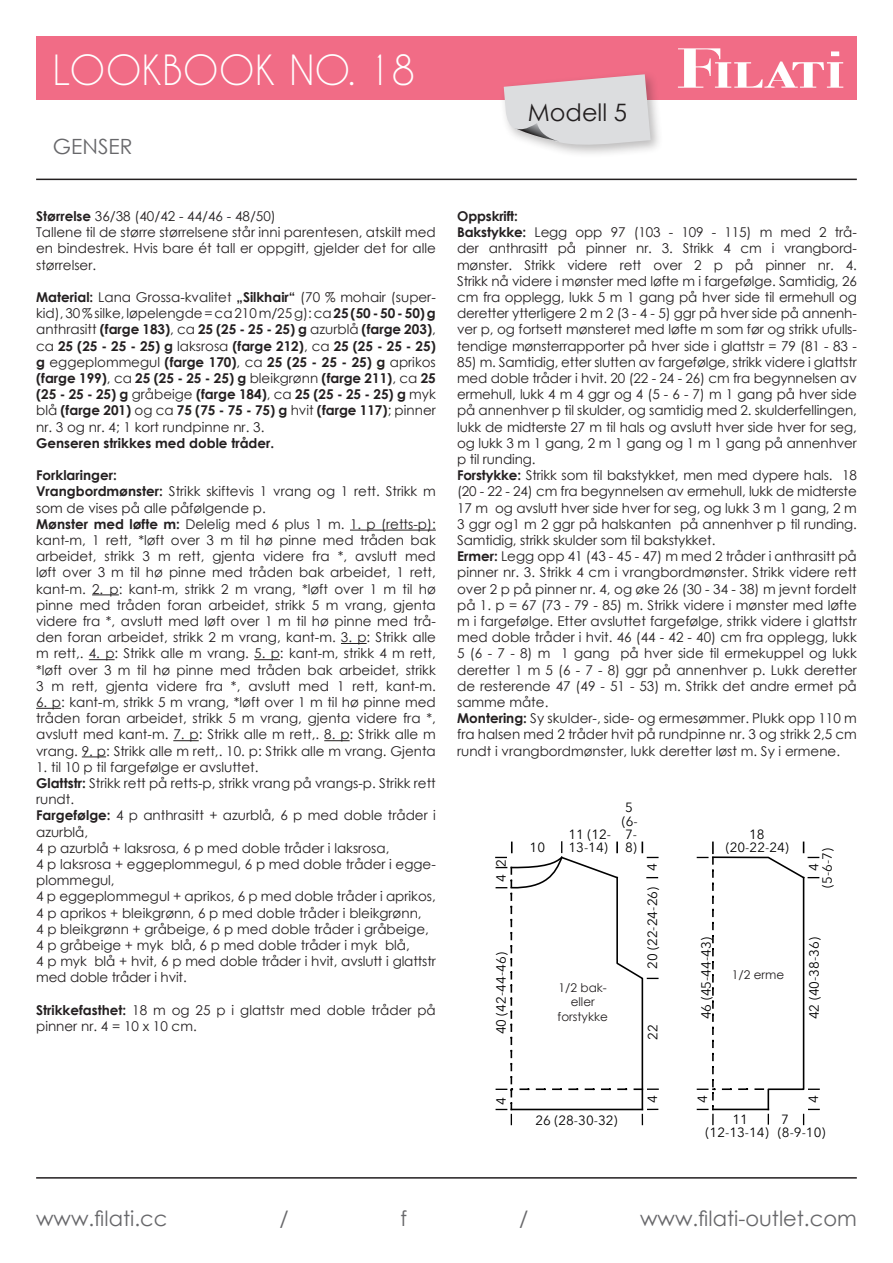
<style>
.page{position:relative;width:893px;height:1263px;background:#fff}
.page>*{position:absolute;margin:0;border:0;box-sizing:border-box;transform-origin:0 0}
.t1{font:39px "Caviar Dreams";color:#fff}
.t2{font:24px "Century Gothic";color:#231f20}
.t3{font:21px "Century Gothic";color:#67676a}
.Fliesstext{font:13.5px/16.2px "Century Gothic";color:#231f20;text-align:justify}
.Fliesstext-2{font:700 13.5px/16.2px "Century Gothic";color:#231f20;text-align:justify}
.t4{font:13.35px/13.4px "Avenir Next";color:#000;text-align:center}
.Schnitt{font:12px "Century Gothic";color:#231f20}
.s1{font-weight:700}
.s2{font-weight:400}
</style>
<div class="page">
<hr style="left:36px;top:1177px;width:821px;height:1px;background:#231f20">
<hr style="left:36px;top:179px;width:821px;height:1px;background:#231f20">
<div style="left:36px;top:36px;width:821px;height:64px;background:#f16c86"></div>
<svg style="left:678px;top:48px;width:165px;height:40px"></svg>
<div style="left:499px;top:70px;width:165px;height:88px;background:#231f20;opacity:.3"></div>
<svg style="left:504px;top:74px;width:147px;height:76px;background:#dcd1d5"></svg>
<hr style="left:350px;top:530px;width:86px;height:1px;background:#231f20">
<svg style="left:92px;top:594px;width:27px;height:1px"></svg>
<svg style="left:341px;top:643px;width:26px;height:1px"></svg>
<svg style="left:89px;top:659px;width:26px;height:1px"></svg>
<svg style="left:254px;top:659px;width:26px;height:1px"></svg>
<svg style="left:36px;top:708px;width:25px;height:1px"></svg>
<svg style="left:173px;top:740px;width:26px;height:1px"></svg>
<svg style="left:324px;top:740px;width:26px;height:1px"></svg>
<svg style="left:82px;top:756px;width:24px;height:1px"></svg>
<svg style="left:496px;top:842px;width:162px;height:282px"></svg>
<svg style="left:697px;top:842px;width:122px;height:282px"></svg>
<p class="t1" style="left:53px;top:47px;width:364px">LOOKBOOK NO. 18</p>
<p class="t3" style="left:53px;top:131px;width:81px">GENSER</p>
<p class="t2" style="left:528px;top:96px;width:101px">Modell 5</p>
<p class="Fliesstext" style="left:36px;top:208px;width:241px"><span class="s1">Størrelse</span> 36/38 (40/42 - 44/46 - 48/50)</p>
<p class="Fliesstext" style="left:36px;top:224px;width:401px">Tallene til de større størrelsene står inni parentesen, atskilt med en bindestrek. Hvis bare ét tall er oppgitt, gjelder det for alle størrelser.</p>
<p class="Fliesstext-2" style="left:36px;top:288px;width:401px">Material: <span class="s2">Lana Grossa-kvalitet</span> „Silkhair“ <span class="s2">(70 % mohair (super&shy;kid), 30 % silke, løpelengde = ca 210 m/25 g): ca</span> 25 (50 - 50 - 50) g <span class="s2">anthrasitt</span> (farge 183)<span class="s2">, ca</span> 25 (25 - 25 - 25) g <span class="s2">azurblå</span> (farge 203)<span class="s2">, ca</span> 25 (25 - 25 - 25) g <span class="s2">laksrosa</span> (farge 212)<span class="s2">, ca</span> 25 (25 - 25 - 25) g <span class="s2">eggeplommegul</span> (farge 170)<span class="s2">, ca</span> 25 (25 - 25 - 25) g <span class="s2">aprikos </span>(farge 199)<span class="s2">, ca</span> 25 (25 - 25 - 25) g <span class="s2">bleikgrønn</span> (farge 211)<span class="s2">, ca</span> 25 (25 - 25 - 25) g <span class="s2">gråbeige</span> (farge 184)<span class="s2">, ca</span> 25 (25 - 25 - 25) g <span class="s2">myk blå</span> (farge 201) <span class="s2">og ca</span> 75 (75 - 75 - 75) g <span class="s2">hvit</span> (farge 117)<span class="s2">; pinner nr. 3 og nr. 4; 1 kort rundpinne nr. 3.</span></p>
<p class="Fliesstext-2" style="left:36px;top:434px;width:240px">Genseren strikkes med doble tråder.</p>
<p class="Fliesstext-2" style="left:36px;top:467px;width:82px">Forklaringer:</p>
<p class="Fliesstext" style="left:36px;top:483px;width:401px"><span class="s1">Vrangbordmønster:</span> Strikk skiftevis 1 vrang og 1 rett. Strikk m som de vises på alle påfølgende p.</p>
<p class="Fliesstext" style="left:36px;top:516px;width:401px"><span class="s1">Mønster med løfte m:</span> Delelig med 6 plus 1 m. 1. p (retts-p): kant-m, 1 rett, *løft over 3 m til hø pinne med tråden bak arbeidet, strikk 3 m rett, gjenta videre fra *, avslutt med løft over 3 m til hø pinne med tråden bak arbeidet, 1 rett, kant-m. 2. p: kant-m, strikk 2 m vrang, *løft over 1 m til hø pinne med tråden foran arbeidet, strikk 5 m vrang, gjenta videre fra *, avslutt med løft over 1 m til hø pinne med trå&shy;den foran arbeidet, strikk 2 m vrang, kant-m. 3. p: Strikk alle m rett,. 4. p: Strikk alle m vrang. 5. p: kant-m, strikk 4 m rett, *løft over 3 m til hø pinne med tråden bak arbeidet, strikk 3 m rett, gjenta videre fra *, avslutt med 1 rett, kant-m.</p>
<p class="Fliesstext" style="left:36px;top:694px;width:401px">6. p: kant-m, strikk 5 m vrang, *løft over 1 m til hø pinne med tråden foran arbeidet, strikk 5 m vrang, gjenta videre fra *, avslutt med kant-m. 7. p: Strikk alle m rett,. 8. p: Strikk alle m vrang. 9. p: Strikk alle m rett,. 10. p: Strikk alle m vrang. Gjenta</p>
<p class="Fliesstext" style="left:36px;top:759px;width:224px">1. til 10 p til fargefølge er avsluttet.</p>
<p class="Fliesstext" style="left:36px;top:775px;width:401px"><span class="s1">Glattstr:</span> Strikk rett på retts-p, strikk vrang på vrangs-p. Strikk rett rundt.</p>
<p class="Fliesstext" style="left:36px;top:807px;width:401px"><span class="s1">Fargefølge:</span> 4 p anthrasitt + azurblå, 6 p med doble tråder i azurblå,</p>
<p class="Fliesstext" style="left:36px;top:840px;width:355px">4 p azurblå + laksrosa, 6 p med doble tråder i laksrosa,</p>
<p class="Fliesstext" style="left:36px;top:856px;width:401px">4 p laksrosa + eggeplommegul, 6 p med doble tråder i egge&shy;plommegul,</p>
<p class="Fliesstext" style="left:36px;top:888px;width:401px">4 p eggeplommegul + aprikos, 6 p med doble tråder i aprikos,</p>
<p class="Fliesstext" style="left:36px;top:904px;width:387px">4 p aprikos + bleikgrønn, 6 p med doble tråder i bleikgrønn,</p>
<p class="Fliesstext" style="left:36px;top:921px;width:394px">4 p bleikgrønn + gråbeige, 6 p med doble tråder i gråbeige,</p>
<p class="Fliesstext" style="left:36px;top:937px;width:375px">4 p gråbeige + myk blå, 6 p med doble tråder i myk blå,</p>
<p class="Fliesstext" style="left:36px;top:953px;width:401px">4 p myk blå + hvit, 6 p med doble tråder i hvit, avslutt i glattstr med doble tråder i hvit.</p>
<p class="Fliesstext" style="left:36px;top:1002px;width:401px"><span class="s1">Strikkefasthet:</span> 18 m og 25 p i glattstr med doble tråder på pinner nr. 4 = 10 x 10 cm.</p>
<p class="Fliesstext-2" style="left:457px;top:207px;width:62px">Oppskrift:</p>
<p class="Fliesstext" style="left:457px;top:224px;width:401px"><span class="s1">Bakstykke:</span> Legg opp 97 (103 - 109 - 115) m med 2 trå&shy;der anthrasitt på pinner nr. 3. Strikk 4 cm i vrangbord&shy;mønster. Strikk videre rett over 2 p på pinner nr. 4.<br>Strikk nå videre i mønster med løfte m i fargefølge. Samtidig, 26 cm fra opplegg, lukk 5 m 1 gang på hver side til ermehull og deretter ytterligere 2 m 2 (3 - 4 - 5) ggr på hver side på annenh&shy;ver p, og fortsett mønsteret med løfte m som før og strikk ufulls&shy;tendige mønsterrapporter på hver side i glattstr = 79 (81 - 83 -</p>
<p class="Fliesstext" style="left:457px;top:354px;width:401px">85) m. Samtidig, etter slutten av fargefølge, strikk videre i glattstr med doble tråder i hvit. 20 (22 - 24 - 26) cm fra begynnelsen av ermehull, lukk 4 m 4 ggr og 4 (5 - 6 - 7) m 1 gang på hver side på annenhver p til skulder, og samtidig med 2. skulderfellingen, lukk de midterste 27 m til hals og avslutt hver side hver for seg, og lukk 3 m 1 gang, 2 m 1 gang og 1 m 1 gang på annenhver p til runding.</p>
<p class="Fliesstext" style="left:457px;top:467px;width:401px"><span class="s1">Forstykke:</span> Strikk som til bakstykket, men med dypere hals. 18 (20 - 22 - 24) cm fra begynnelsen av ermehull, lukk de midterste 17 m og avslutt hver side hver for seg, og lukk 3 m 1 gang, 2 m 3 ggr og1 m 2 ggr på halskanten på annenhver p til runding.<br>Samtidig, strikk skulder som til bakstykket.</p>
<p class="Fliesstext" style="left:457px;top:548px;width:401px"><span class="s1">Ermer:</span> Legg opp 41 (43 - 45 - 47) m med 2 tråder i anthrasitt på pinner nr. 3. Strikk 4 cm i vrangbordmønster. Strikk videre rett over 2 p på pinner nr. 4, og øke 26 (30 - 34 - 38) m jevnt fordelt på 1. p = 67 (73 - 79 - 85) m. Strikk videre i mønster med løfte m i fargefølge. Etter avsluttet fargefølge, strikk videre i glattstr med doble tråder i hvit. 46 (44 - 42 - 40) cm fra opplegg, lukk 5 (6 - 7 - 8) m 1 gang på hver side til ermekuppel og lukk deretter 1 m 5 (6 - 7 - 8) ggr på annenhver p. Lukk deretter de resterende 47 (49 - 51 - 53) m. Strikk det andre ermet på samme måte.</p>
<p class="Fliesstext" style="left:457px;top:710px;width:401px"><span class="s1">Montering:</span> Sy skulder-, side- og ermesømmer. Plukk opp 110 m fra halsen med 2 tråder hvit på rundpinne nr. 3 og strikk 2,5 cm rundt i vrangbordmønster, lukk deretter løst m. Sy i ermene.</p>
<p class="t4" style="left:622px;top:800px;width:18px;text-align:left">5 (6-<br>7-</p>
<p class="t4" style="left:568px;top:827px;width:44px;text-align:left">11 (12-<br>13-14)</p>
<p class="t4" style="left:530px;top:840px;width:17px">10</p>
<p class="t4" style="left:625px;top:840px;width:13px">8)</p>
<p class="t4" style="left:494px;top:882px;width:24px;rotate:-90deg">4 2</p>
<p class="t4" style="left:645px;top:871px;width:9px;rotate:-90deg">4</p>
<p class="t4" style="left:494px;top:1034px;width:84px;rotate:-90deg">40 (42-44-46)</p>
<p class="Schnitt" style="left:559px;top:979px;width:50px">1/2 bak-</p>
<p class="Schnitt" style="left:571px;top:993px;width:26px">eller</p>
<p class="Schnitt" style="left:558px;top:1008px;width:52px">forstykke</p>
<p class="t4" style="left:645px;top:969px;width:84px;rotate:-90deg">20 (22-24-26)</p>
<p class="t4" style="left:646px;top:1039px;width:17px;rotate:-90deg">22</p>
<p class="t4" style="left:726px;top:827px;width:65px">18 (20-22-24)</p>
<p class="t4" style="left:806px;top:888px;width:41px;rotate:-90deg">4 (5-6-7)</p>
<p class="t4" style="left:699px;top:1019px;width:84px;rotate:-90deg">46 (45-44-43)</p>
<p class="t4" style="left:807px;top:1019px;width:84px;rotate:-90deg">42 (40-38-36)</p>
<p class="Schnitt" style="left:732px;top:966px;width:54px">1/2 erme</p>
<p class="t4" style="left:494px;top:1105px;width:9px;rotate:-90deg">4</p>
<p class="t4" style="left:645px;top:1103px;width:9px;rotate:-90deg">4</p>
<p class="t4" style="left:695px;top:1103px;width:9px;rotate:-90deg">4</p>
<p class="t4" style="left:806px;top:1103px;width:9px;rotate:-90deg">4</p>
<p class="t4" style="left:535px;top:1113px;width:84px">26 (28-30-32)</p>
<p class="t4" style="left:706px;top:1112px;width:65px">11 (12-13-14)</p>
<p class="t4" style="left:778px;top:1112px;width:49px;text-align:left">7 (8-9-10)</p>
<p class="t3" style="left:36px;top:1204px;width:133px">www.filati.cc</p>
<p class="t3" style="left:279px;top:1204px;width:11px">/</p>
<p class="t3" style="left:400px;top:1204px;width:8px">f</p>
<p class="t3" style="left:519px;top:1204px;width:11px">/</p>
<p class="t3" style="left:640px;top:1204px;width:218px">www.filati-outlet.com</p>
</div>
